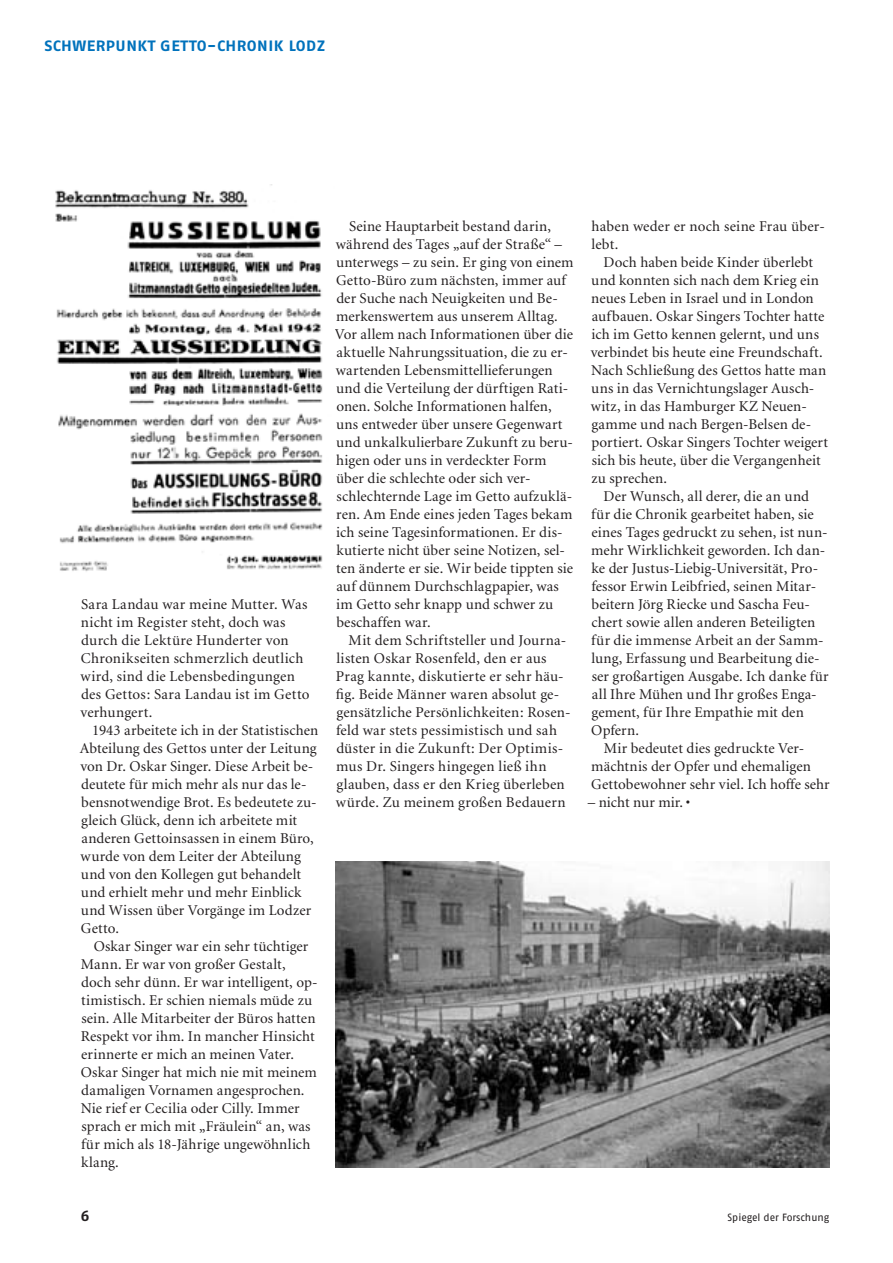
<style>
.page{position:relative;width:893px;height:1263px;background:#fff}
.page>*{position:absolute;margin:0;border:0;box-sizing:border-box;transform-origin:0 0}
.t1{font:15px/18px "Minion";letter-spacing:.01em;color:#231f20}
.t2{font:15px "Fago Ex Bold Lf";letter-spacing:.035em;color:#0072bc}
.t3{font:15px "Fago No Bold Lf";color:#231f20}
.t4{font:10.5px "Fago No Regular LF";letter-spacing:-.005em;color:#231f20}
</style>
<div class="page">
<img style="left:55px;top:184px;width:268px;height:388px">
<img style="left:336px;top:861px;width:493px;height:306px">
<p class="t2" style="left:44px;top:37px;width:282px">SCHWERPUNKT GETTO-CHRONIK LODZ</p>
<p class="t1" style="left:80px;top:596px;width:231px">Sara Landau war meine Mutter. Was nicht im Register steht, doch was durch die Lektüre Hunderter von<br>Chronikseiten schmerzlich deutlich wird, sind die Lebensbedingungen des Gettos: Sara Landau ist im Getto verhungert.</p>
<p class="t1" style="left:80px;top:722px;width:240px;text-indent:13px">1943 arbeitete ich in der Statistischen Abteilung des Gettos unter der Leitung von Dr. Oskar Singer. Diese Arbeit be&shy;deutete für mich mehr als nur das le&shy;bensnotwendige Brot. Es bedeutete zu&shy;gleich Glück, denn ich arbeitete mit anderen Gettoinsassen in einem Büro, wurde von dem Leiter der Abteilung und von den Kollegen gut behandelt und erhielt mehr und mehr Einblick und Wissen über Vorgänge im Lodzer Getto.</p>
<p class="t1" style="left:81px;top:938px;width:238px;text-indent:13px">Oskar Singer war ein sehr tüchtiger Mann. Er war von großer Gestalt, doch sehr dünn. Er war intelligent, op&shy;timistisch. Er schien niemals müde zu sein. Alle Mitarbeiter der Büros hatten Respekt vor ihm. In mancher Hinsicht erinnerte er mich an meinen Vater.<br>Oskar Singer hat mich nie mit meinem damaligen Vornamen angesprochen.<br>Nie rief er Cecilia oder Cilly. Immer sprach er mich mit „Fräulein“ an, was für mich als 18-Jährige ungewöhnlich klang.</p>
<p class="t1" style="left:335px;top:218px;width:240px;text-indent:14px">Seine Hauptarbeit bestand darin, während des Tages „auf der Straße“ – unterwegs – zu sein. Er ging von einem Getto-Büro zum nächsten, immer auf der Suche nach Neuigkeiten und Be&shy;merkenswertem aus unserem Alltag.<br>Vor allem nach Informationen über die aktuelle Nahrungssituation, die zu er&shy;wartenden Lebensmittellieferungen und die Verteilung der dürftigen Rati&shy;onen. Solche Informationen halfen, uns entweder über unsere Gegenwart und unkalkulierbare Zukunft zu beru&shy;higen oder uns in verdeckter Form über die schlechte oder sich ver&shy;schlechternde Lage im Getto aufzuklä&shy;ren. Am Ende eines jeden Tages bekam ich seine Tagesinformationen. Er dis&shy;kutierte nicht über seine Notizen, sel&shy;ten änderte er sie. Wir beide tippten sie auf dünnem Durchschlagpapier, was im Getto sehr knapp und schwer zu beschaffen war.</p>
<p class="t1" style="left:336px;top:632px;width:236px;text-indent:13px">Mit dem Schriftsteller und Journa&shy;listen Oskar Rosenfeld, den er aus Prag kannte, diskutierte er sehr häu&shy;fig. Beide Männer waren absolut ge&shy;gensätzliche Persönlichkeiten: Rosen&shy;feld war stets pessimistisch und sah düster in die Zukunft: Der Optimis&shy;mus Dr. Singers hingegen ließ ihn glauben, dass er den Krieg überleben würde. Zu meinem großen Bedauern</p>
<p class="t1" style="left:591px;top:218px;width:235px">haben weder er noch seine Frau über&shy;lebt.</p>
<p class="t1" style="left:591px;top:254px;width:239px;text-indent:13px">Doch haben beide Kinder überlebt und konnten sich nach dem Krieg ein neues Leben in Israel und in London aufbauen. Oskar Singers Tochter hatte ich im Getto kennen gelernt, und uns verbindet bis heute eine Freundschaft.<br>Nach Schließung des Gettos hatte man uns in das Vernichtungslager Ausch&shy;witz, in das Hamburger KZ Neuen&shy;gamme und nach Bergen-Belsen de&shy;portiert. Oskar Singers Tochter weigert sich bis heute, über die Vergangenheit zu sprechen.</p>
<p class="t1" style="left:604px;top:488px;width:207px">Der Wunsch, all derer, die an und</p>
<p class="t1" style="left:591px;top:506px;width:224px">für die Chronik gearbeitet haben, sie</p>
<p class="t1" style="left:591px;top:524px;width:238px">eines Tages gedruckt zu sehen, ist nun-</p>
<p class="t1" style="left:591px;top:542px;width:235px">mehr Wirklichkeit geworden. Ich dan-</p>
<p class="t1" style="left:592px;top:560px;width:228px">ke der Justus-Liebig-Universität, Pro-</p>
<p class="t1" style="left:591px;top:578px;width:226px">fessor Erwin Leibfried, seinen Mitar-</p>
<p class="t1" style="left:591px;top:596px;width:220px">beitern Jörg Riecke und Sascha Feu-</p>
<p class="t1" style="left:591px;top:614px;width:225px">chert sowie allen anderen Beteiligten</p>
<p class="t1" style="left:591px;top:632px;width:234px">für die immense Arbeit an der Samm-</p>
<p class="t1" style="left:591px;top:650px;width:230px">lung, Erfassung und Bearbeitung die-</p>
<p class="t1" style="left:592px;top:668px;width:238px">ser großartigen Ausgabe. Ich danke für</p>
<p class="t1" style="left:592px;top:686px;width:227px">all Ihre Mühen und Ihr großes Enga-</p>
<p class="t1" style="left:592px;top:704px;width:214px">gement, für Ihre Empathie mit den</p>
<p class="t1" style="left:591px;top:722px;width:49px">Opfern.</p>
<p class="t1" style="left:604px;top:740px;width:202px">Mir bedeutet dies gedruckte Ver-</p>
<p class="t1" style="left:591px;top:758px;width:221px">mächtnis der Opfer und ehemaligen</p>
<p class="t1" style="left:591px;top:776px;width:240px">Gettobewohner sehr viel. Ich hoffe sehr</p>
<p class="t1" style="left:588px;top:794px;width:104px">– nicht nur mir. •</p>
<p class="t3" style="left:81px;top:1207px;width:10px">6</p>
<p class="t4" style="left:728px;top:1211px;width:103px">Spiegel der Forschung</p>
</div>
